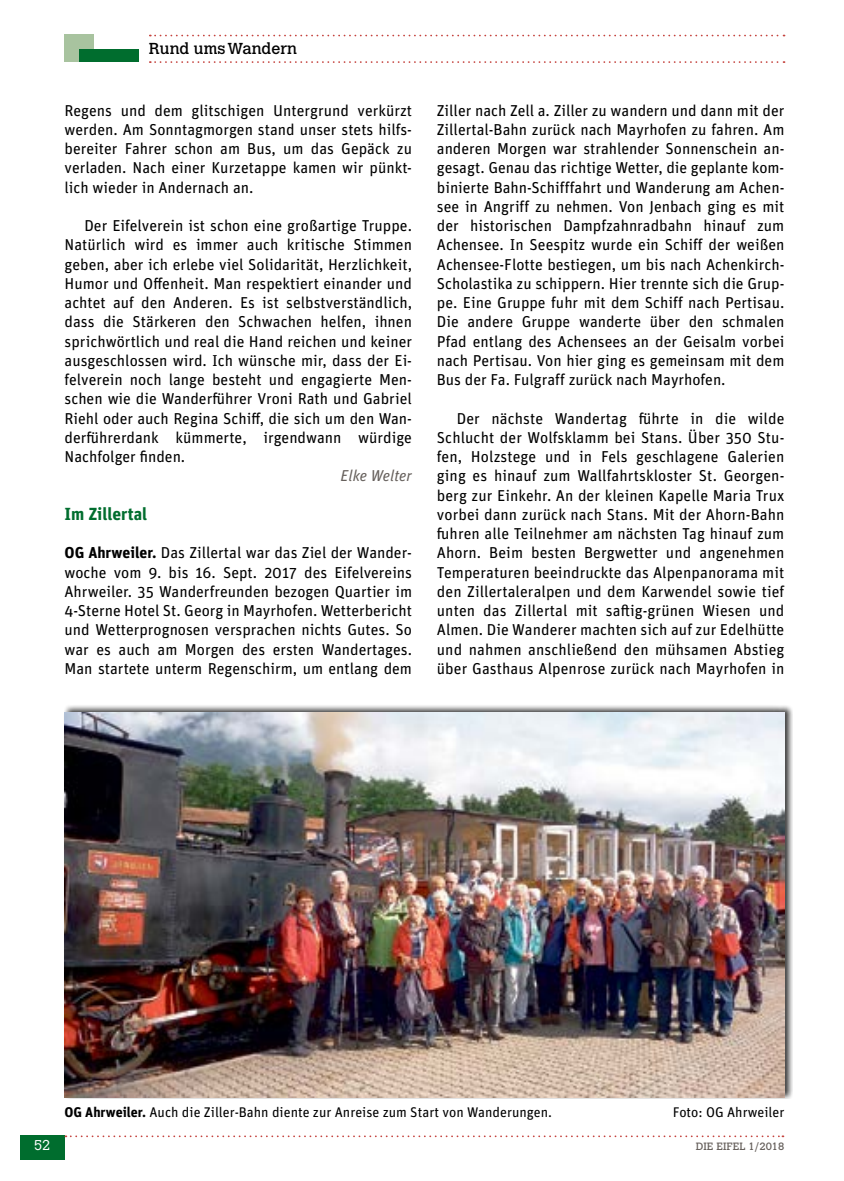
<style>
.page{position:relative;width:844px;height:1181px;background:#fff}
.page>*{position:absolute;margin:0;border:0;box-sizing:border-box;transform-origin:0 0}
.t1{font:700 17.5px "Unit OT";color:#006d2e}
.t2{font:15.75px/19.2px "Unit OT";color:#000;text-align:justify}
.t3{font:15.75px "Calvert";color:#000}
.t4{font:italic 15.75px "Unit OT";color:#66605c}
.t5{font:14px "Unit OT";color:#000}
.t6{font:300 14px "Calvert";color:#fff}
.t7{font:10.5px "Calvert";color:#66605c}
.s1{font-weight:700}
</style>
<div class="page">
<svg style="left:150px;top:35px;width:634px;height:1px"></svg>
<svg style="left:150px;top:61px;width:634px;height:2px"></svg>
<div style="left:20px;top:1135px;width:44px;height:25px;background:#006d2e"></div>
<svg style="left:65px;top:1135px;width:718px;height:2px"></svg>
<div style="left:64px;top:35px;width:30px;height:27px;background:#a8c39f"></div>
<div style="left:79px;top:50px;width:60px;height:12px;background:#006d2e"></div>
<div style="left:63px;top:703px;width:730px;height:396px;background:#000;opacity:.75"></div>
<img style="left:64px;top:712px;width:720px;height:385px">
<p class="t3" style="left:149px;top:39px;width:150px">Rund ums Wandern</p>
<p class="t2" style="left:64px;top:100px;width:349px">Regens und dem glitschigen Untergrund verkürzt werden. Am Sonntagmorgen stand unser stets hilfs&shy;bereiter Fahrer schon am Bus, um das Gepäck zu verladen. Nach einer Kurzetappe kamen wir pünkt&shy;lich wieder in Andernach an.</p>
<p class="t2" style="left:64px;top:216px;width:349px;text-indent:20px">Der Eifelverein ist schon eine großartige Truppe.<br>Natürlich wird es immer auch kritische Stimmen geben, aber ich erlebe viel Solidarität, Herzlichkeit, Humor und Offenheit. Man respektiert einander und achtet auf den Anderen. Es ist selbstverständlich, dass die Stärkeren den Schwachen helfen, ihnen sprichwörtlich und real die Hand reichen und keiner ausgeschlossen wird. Ich wünsche mir, dass der Ei&shy;felverein noch lange besteht und engagierte Men&shy;schen wie die Wanderführer Vroni Rath und Gabriel Riehl oder auch Regina Schiff, die sich um den Wan&shy;derführerdank kümmerte, irgendwann würdige Nachfolger finden.</p>
<p class="t4" style="left:340px;top:466px;width:73px">Elke Welter</p>
<p class="t1" style="left:64px;top:502px;width:84px">Im Zillertal</p>
<p class="t2" style="left:64px;top:543px;width:349px"><span class="s1">OG Ahrweiler.</span> Das Zillertal war das Ziel der Wander&shy;woche vom 9. bis 16. Sept. 2017 des Eifelvereins Ahrweiler. 35 Wanderfreunden bezogen Quartier im 4-Sterne Hotel St. Georg in Mayrhofen. Wetterbericht und Wetterprognosen versprachen nichts Gutes. So war es auch am Morgen des ersten Wandertages.<br>Man startete unterm Regenschirm, um entlang dem</p>
<p class="t2" style="left:437px;top:100px;width:349px">Ziller nach Zell a. Ziller zu wandern und dann mit der Zillertal-Bahn zurück nach Mayrhofen zu fahren. Am anderen Morgen war strahlender Sonnenschein an&shy;gesagt. Genau das richtige Wetter, die geplante kom&shy;binierte Bahn-Schifffahrt und Wanderung am Achen&shy;see in Angriff zu nehmen. Von Jenbach ging es mit der historischen Dampfzahnradbahn hinauf zum Achensee. In Seespitz wurde ein Schiff der weißen Achensee-Flotte bestiegen, um bis nach Achenkirch-Scholastika zu schippern. Hier trennte sich die Grup&shy;pe. Eine Gruppe fuhr mit dem Schiff nach Pertisau.<br>Die andere Gruppe wanderte über den schmalen Pfad entlang des Achensees an der Geisalm vorbei nach Pertisau. Von hier ging es gemeinsam mit dem Bus der Fa. Fulgraff zurück nach Mayrhofen.</p>
<p class="t2" style="left:437px;top:408px;width:349px;text-indent:20px">Der nächste Wandertag führte in die wilde Schlucht der Wolfsklamm bei Stans. Über 350 Stu&shy;fen, Holzstege und in Fels geschlagene Galerien ging es hinauf zum Wallfahrtskloster St. Georgen&shy;berg zur Einkehr. An der kleinen Kapelle Maria Trux vorbei dann zurück nach Stans. Mit der Ahorn-Bahn fuhren alle Teilnehmer am nächsten Tag hinauf zum Ahorn. Beim besten Bergwetter und angenehmen Temperaturen beeindruckte das Alpenpanorama mit den Zillertaleralpen und dem Karwendel sowie tief unten das Zillertal mit saftig-grünen Wiesen und Almen. Die Wanderer machten sich auf zur Edelhütte und nahmen anschließend den mühsamen Abstieg über Gasthaus Alpenrose zurück nach Mayrhofen in</p>
<p class="t5" style="left:64px;top:1103px;width:489px"><span class="s1">OG Ahrweiler.</span> Auch die Ziller-Bahn diente zur Anreise zum Start von Wanderungen.</p>
<p class="t5" style="left:672px;top:1103px;width:113px">Foto: OG Ahrweiler</p>
<p class="t6" style="left:34px;top:1137px;width:18px">52</p>
<p class="t7" style="left:695px;top:1140px;width:90px">DIE EIFEL 1/2018</p>
</div>
